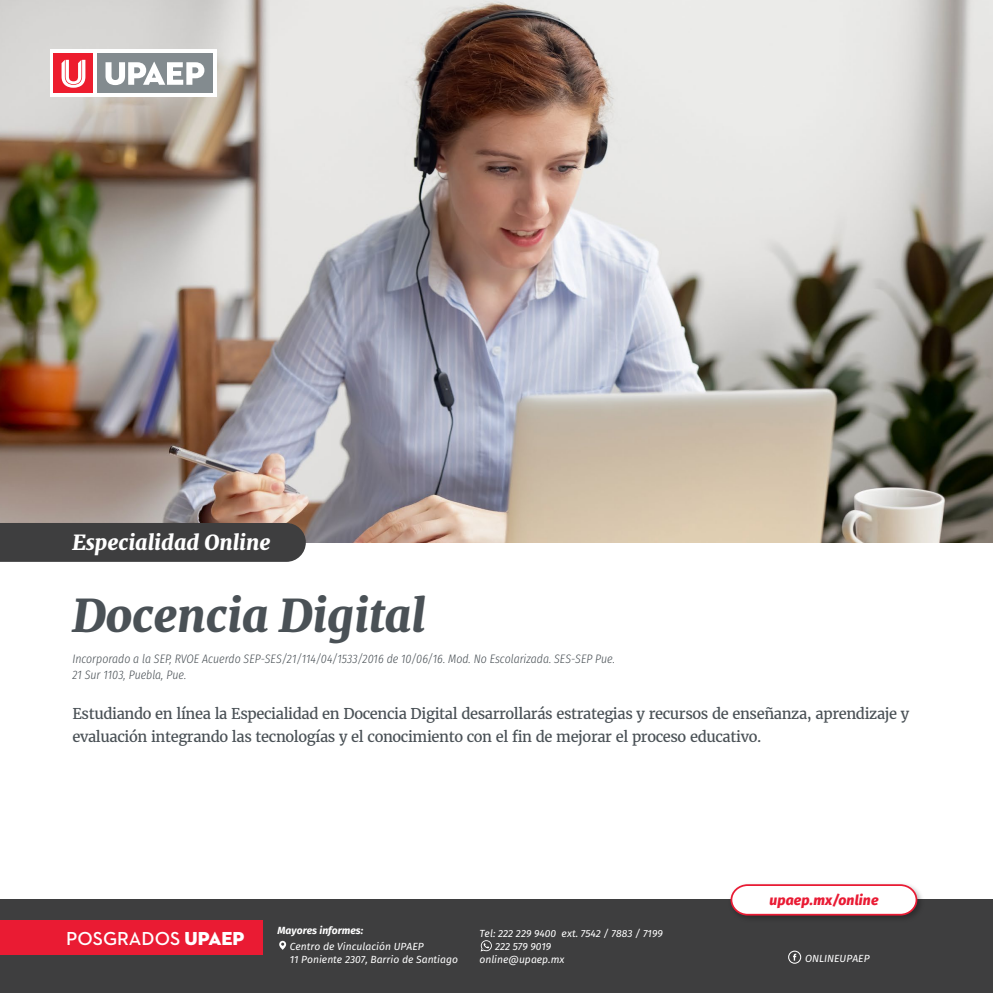
<style>
.page{position:relative;width:993px;height:993px;background:#fff}
.page>*{position:absolute;margin:0;border:0;box-sizing:border-box;transform-origin:0 0}
.t1{font:italic 900 45.5px "Merriweather";letter-spacing:-.005em;color:#4a5156}
.t2{font:italic 900 21px "Merriweather";color:#fff}
.t3{font:600 19.07px "Neutraface 2 Text";color:#fff}
.t4{font:14.7px/22.8px "Merriweather";letter-spacing:-.025em;color:#4a5156}
.t5{font:italic 800 14px "Fira Sans";letter-spacing:.01em;color:#e91b34}
.t6{font:italic 300 12.25px/15.8px "Fira Sans Condensed";color:#4a5156}
.t7{font:italic 10.33px/13.3px "Fira Sans";color:#fff}
.t8{font:italic 700 10.33px "Fira Sans";color:#fff}
.s1{font-family:"Neutraface 2 Display Titling";font-weight:400}
</style>
<div class="page">
<img style="left:0;top:0;width:992px;height:542px">
<svg style="left:50px;top:50px;width:166px;height:47px"></svg>
<div style="left:97px;top:54px;width:115px;height:39px;background:#838b8f"></div>
<svg style="left:105px;top:62px;width:99px;height:23px"></svg>
<div style="left:54px;top:54px;width:39px;height:39px;background:#ed1d2e"></div>
<svg style="left:61px;top:60px;width:24px;height:28px"></svg>
<div style="left:0;top:899px;width:992px;height:93px;background:#3e3e3f"></div>
<img style="left:743px;top:890px;width:179px;height:28px">
<svg style="left:730px;top:884px;width:187px;height:32px"></svg>
<svg style="left:788px;top:950px;width:13px;height:13px"></svg>
<svg style="left:480px;top:940px;width:11px;height:11px"></svg>
<svg style="left:279px;top:940px;width:7px;height:9px"></svg>
<div style="left:0;top:920px;width:262px;height:34px;background:#ea1b33"></div>
<div style="left:0;top:523px;width:306px;height:38px;background:#3e3e3f"></div>
<h2 class="t2" style="left:72px;top:528px;width:199px">Especialidad Online</h2>
<h1 class="t1" style="left:73px;top:584px;width:354px">Docencia Digital</h1>
<p class="t6" style="left:72px;top:651px;width:544px">Incorporado a la SEP, RVOE Acuerdo SEP-SES/21/114/04/1533/2016 de 10/06/16. Mod. No Escolarizada. SES-SEP Pue.<br>21 Sur 1103, Puebla, Pue.</p>
<p class="t4" style="left:72px;top:701px;width:838px">Estudiando en línea la Especialidad en Docencia Digital desarrollarás estrategias y recursos de enseñanza, aprendizaje y evaluación integrando las tecnologías y el conocimiento con el fin de mejorar el proceso educativo.</p>
<p class="t3" style="left:66px;top:925px;width:180px">POSGRADOS <span class="s1">UPAEP</span></p>
<p class="t8" style="left:277px;top:921px;width:87px">Mayores informes:</p>
<p class="t7" style="left:479px;top:925px;width:185px">Tel: 222 229 9400 ext. 7542 / 7883 / 7199</p>
<p class="t7" style="left:289px;top:938px;width:170px">Centro de Vinculación UPAEP<br>11 Poniente 2307, Barrio de Santiago</p>
<p class="t7" style="left:495px;top:938px;width:58px">222 579 9019</p>
<p class="t7" style="left:479px;top:951px;width:87px">online@upaep.mx</p>
<p class="t5" style="left:769px;top:887px;width:111px">upaep.mx/online</p>
<p class="t7" style="left:804px;top:950px;width:66px">ONLINEUPAEP</p>
</div>
